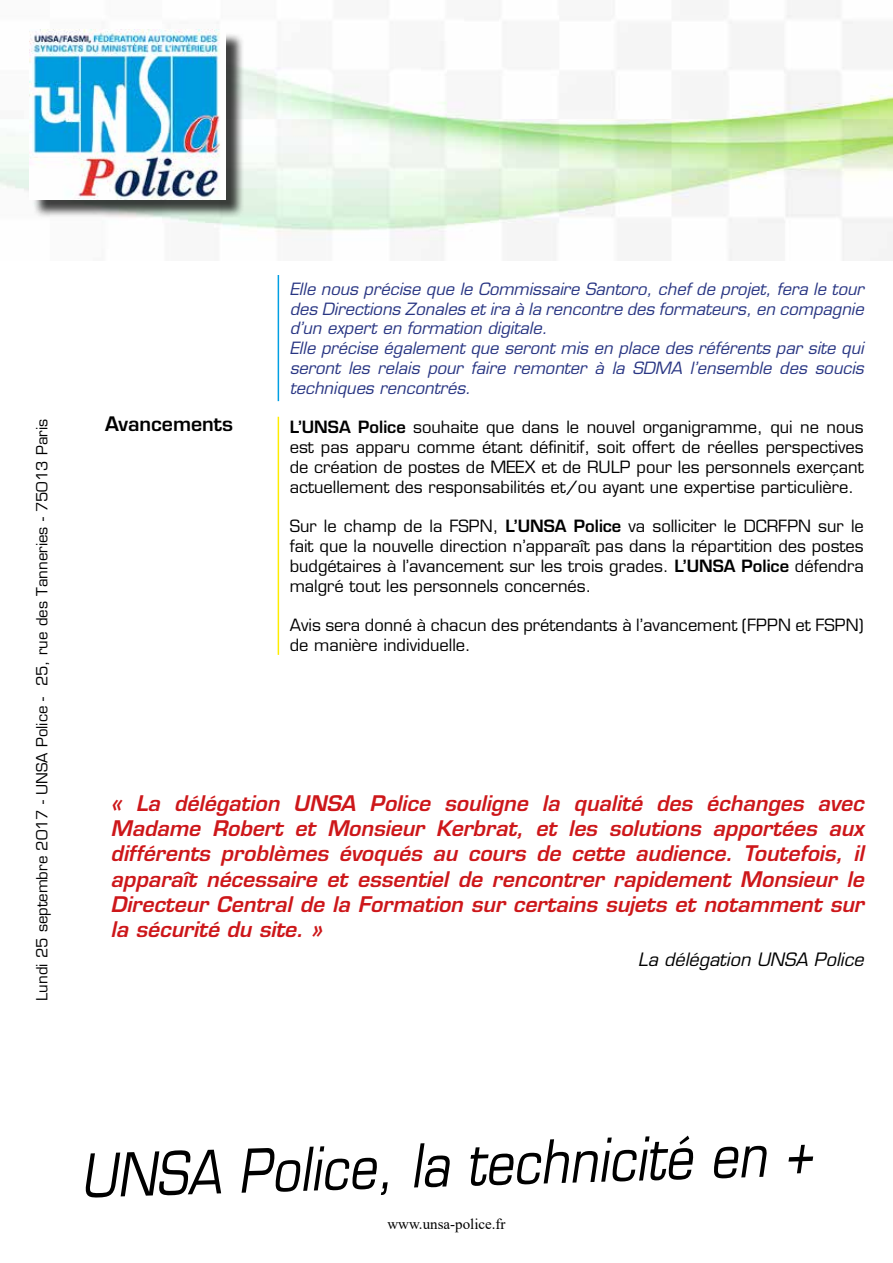
<style>
.page{position:relative;width:893px;height:1263px;background:#fff}
.page>*{position:absolute;margin:0;border:0;box-sizing:border-box;transform-origin:0 0}
.t1{font:italic 58.5px "Eurostile LT Std";color:#000;scale:.85 1}
.t2{font:italic 600 21px/25.2px "Eurostile LT Std";color:#cd171a;text-align:justify}
.t3{font:600 19.5px "Eurostile LT Std";color:#000}
.t4{font:italic 18px "Eurostile LT Std";color:#000}
.t5{font:16.5px/19.8px "Eurostile LT Std";color:#000;text-align:justify}
.t6{font:italic 16.5px/19.8px "Eurostile LT Std";color:#283583}
.t7{font:15px "Eurostile LT Std";color:#000}
.t8{font:15px "Times New Roman";color:#000}
.s1{font-weight:600}
</style>
<div class="page">
<img style="left:0;top:0;width:893px;height:260px">
<div style="left:32px;top:32px;width:212px;height:186px;background:#000;opacity:.75"></div>
<img style="left:30px;top:30px;width:196px;height:170px">
<hr style="left:278px;top:275px;width:1px;height:126px;background:#009fe3">
<hr style="left:278px;top:417px;width:1px;height:238px;background:#ffed00">
<p class="t6" style="left:290px;top:279px;width:576px">Elle nous précise que le Commissaire Santoro, chef de projet, fera le tour des Directions Zonales et ira à la rencontre des formateurs, en compagnie d’un expert en formation digitale.<br>Elle précise également que seront mis en place des référents par site qui seront les relais pour faire remonter à la SDMA l’ensemble des soucis techniques rencontrés.</p>
<p class="t5" style="left:290px;top:418px;width:576px"><span class="s1">L’UNSA Police</span> souhaite que dans le nouvel organigramme, qui ne nous est pas apparu comme étant définitif, soit offert de réelles perspectives de création de postes de MEEX et de RULP pour les personnels exerçant actuellement des responsabilités et/ou ayant une expertise particulière.</p>
<p class="t5" style="left:290px;top:517px;width:576px">Sur le champ de la FSPN, <span class="s1">L’UNSA Police</span> va solliciter le DCRFPN sur le fait que la nouvelle direction n’apparaît pas dans la répartition des postes budgétaires à l’avancement sur les trois grades. <span class="s1">L’UNSA Police</span> défendra malgré tout les personnels concernés.</p>
<p class="t5" style="left:290px;top:616px;width:576px">Avis sera donné à chacun des prétendants à l’avancement (FPPN et FSPN) de manière individuelle.</p>
<p class="t7" style="left:33px;top:1001px;width:583px;rotate:-90deg">Lundi 25 septembre 2017 - UNSA Police - 25, rue des Tanneries - 75013 Paris</p>
<p class="t3" style="left:105px;top:412px;width:129px">Avancements</p>
<p class="t2" style="left:111px;top:791px;width:755px">« La délégation UNSA Police souligne la qualité des échanges avec Madame Robert et Monsieur Kerbrat, et les solutions apportées aux différents problèmes évoqués au cours de cette audience. Toutefois, il apparaît nécessaire et essentiel de rencontrer rapidement Monsieur le Directeur Central de la Formation sur certains sujets et notamment sur la sécurité du site. »</p>
<p class="t4" style="left:638px;top:948px;width:228px">La délégation UNSA Police</p>
<h1 class="t1" style="left:79px;top:1142px;width:863px;rotate:-2deg">UNSA Police, la technicité en +</h1>
<p class="t8" style="left:387px;top:1213px;width:120px">www.unsa-police.fr</p>
</div>
